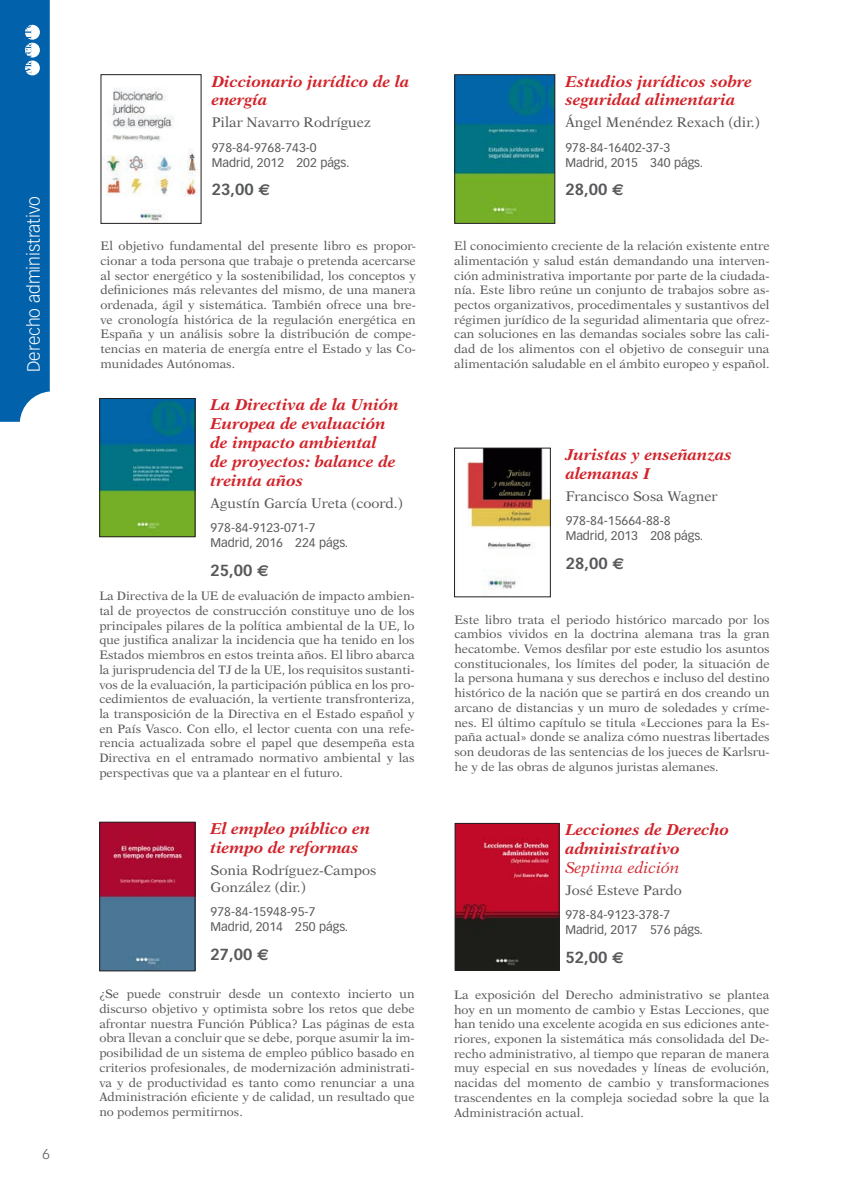
<style>
.page{position:relative;width:844px;height:1191px;background:#fff}
.page>*{position:absolute;margin:0;border:0;box-sizing:border-box;transform-origin:0 0}
.t1{font:300 17.5px "Vectora LH";color:#fff}
.titulo{font:italic 700 15.75px/18.9px "New Aster";color:#d1232a}
.precio{font:700 15.75px "Vectora LH";color:#57585a}
.subtitulo{font:italic 15.75px "New Aster";color:#d1232a}
.autor{font:14px/16.8px "New Aster";color:#57585a}
.t2{font:300 14px "Vectora LH";color:#57585a}
.resumen{font:12.25px/14.7px "New Aster";color:#57585a;text-align:justify}
.datos{font:12.25px "Vectora LH";color:#57585a}
.ISBN{font:12.25px "Vectora LH";color:#57585a}
.s1{font-family:"Euro Sans"}
</style>
<div class="page">
<div style="left:0;top:0;width:50px;height:422px;background:#0161ab"></div>
<img style="left:456px;top:825px;width:101px;height:143px">
<div style="left:454px;top:823px;width:105px;height:147px;border:1px solid #231f20"></div>
<img style="left:467px;top:450px;width:81px;height:139px">
<div style="left:454px;top:448px;width:96px;height:149px;border:1px solid #231f20"></div>
<img style="left:456px;top:76px;width:97px;height:146px">
<div style="left:454px;top:74px;width:101px;height:150px;border:1px solid #231f20"></div>
<img style="left:101px;top:823px;width:92px;height:146px">
<div style="left:99px;top:821px;width:96px;height:150px;border:1px solid #231f20"></div>
<img style="left:101px;top:400px;width:92px;height:135px">
<div style="left:99px;top:398px;width:96px;height:139px;border:1px solid #231f20"></div>
<img style="left:103px;top:88px;width:96px;height:133px">
<div style="left:100px;top:74px;width:101px;height:150px;border:1px solid #231f20"></div>
<h1 class="t1" style="left:24px;top:372px;width:178px;rotate:-90deg">Derecho administrativo</h1>
<p class="t2" style="left:43px;top:1146px;width:9px">6</p>
<p class="titulo" style="left:212px;top:71px;width:199px">Diccionario jurídico de la energía</p>
<p class="autor" style="left:212px;top:114px;width:160px">Pilar Navarro Rodríguez</p>
<p class="ISBN" style="left:212px;top:140px;width:106px">978-84-9768-743-0</p>
<p class="datos" style="left:212px;top:155px;width:139px">Madrid, 2012 202 págs.</p>
<p class="precio" style="left:212px;top:180px;width:60px">23,00 <span class="s1">E</span></p>
<p class="resumen" style="left:100px;top:238px;width:317px">El objetivo fundamental del presente libro es propor&shy;cionar a toda persona que trabaje o pretenda acercarse al sector energético y la sostenibilidad, los conceptos y definiciones más relevantes del mismo, de una manera ordenada, ágil y sistemática. También ofrece una bre&shy;ve cronología histórica de la regulación energética en España y un análisis sobre la distribución de compe&shy;tencias en materia de energía entre el Estado y las Co&shy;munidades Autónomas.</p>
<p class="titulo" style="left:210px;top:395px;width:189px">La Directiva de la Unión<br>Europea de evaluación de impacto ambiental<br>de proyectos: balance de treinta años</p>
<p class="autor" style="left:210px;top:494px;width:194px">Agustín García Ureta (coord.)</p>
<p class="ISBN" style="left:210px;top:521px;width:106px">978-84-9123-071-7</p>
<p class="datos" style="left:210px;top:535px;width:139px">Madrid, 2016 224 págs.</p>
<p class="precio" style="left:210px;top:561px;width:60px">25,00 <span class="s1">E</span></p>
<p class="resumen" style="left:99px;top:588px;width:317px">La Directiva de la UE de evaluación de impacto ambien&shy;tal de proyectos de construcción constituye uno de los principales pilares de la política ambiental de la UE, lo que justifica analizar la incidencia que ha tenido en los Estados miembros en estos treinta años. El libro abarca la jurisprudencia del TJ de la UE, los requisitos sustanti&shy;vos de la evaluación, la participación pública en los pro&shy;cedimientos de evaluación, la vertiente transfronteriza, la transposición de la Directiva en el Estado español y en País Vasco. Con ello, el lector cuenta con una refe&shy;rencia actualizada sobre el papel que desempeña esta Directiva en el entramado normativo ambiental y las perspectivas que va a plantear en el futuro.</p>
<p class="titulo" style="left:210px;top:819px;width:161px">El empleo público en tiempo de reformas</p>
<p class="autor" style="left:210px;top:861px;width:167px">Sonia Rodríguez-Campos<br>González (dir.)</p>
<p class="ISBN" style="left:210px;top:904px;width:106px">978-84-15948-95-7</p>
<p class="datos" style="left:210px;top:919px;width:139px">Madrid, 2014 250 págs.</p>
<p class="precio" style="left:210px;top:944px;width:60px">27,00 <span class="s1">€</span></p>
<p class="resumen" style="left:99px;top:986px;width:317px">¿Se puede construir desde un contexto incierto un discurso objetivo y optimista sobre los retos que debe afrontar nuestra Función Pública? Las páginas de esta obra llevan a concluir que se debe, porque asumir la im&shy;posibilidad de un sistema de empleo público basado en criterios profesionales, de modernización administrati&shy;va y de productividad es tanto como renunciar a una Administración eficiente y de calidad, un resultado que no podemos permitirnos.</p>
<p class="titulo" style="left:565px;top:71px;width:188px">Estudios jurídicos sobre seguridad alimentaria</p>
<p class="autor" style="left:565px;top:114px;width:196px">Ángel Menéndez Rexach (dir.)</p>
<p class="ISBN" style="left:565px;top:140px;width:106px">978-84-16402-37-3</p>
<p class="datos" style="left:565px;top:155px;width:139px">Madrid, 2015 340 págs.</p>
<p class="precio" style="left:565px;top:180px;width:60px">28,00 <span class="s1">€</span></p>
<p class="resumen" style="left:454px;top:238px;width:317px">El conocimiento creciente de la relación existente entre alimentación y salud están demandando una interven&shy;ción administrativa importante por parte de la ciudada&shy;nía. Este libro reúne un conjunto de trabajos sobre as&shy;pectos organizativos, procedimentales y sustantivos del régimen jurídico de la seguridad alimentaria que ofrez&shy;can soluciones en las demandas sociales sobre las cali&shy;dad de los alimentos con el objetivo de conseguir una alimentación saludable en el ámbito europeo y español.</p>
<p class="titulo" style="left:565px;top:445px;width:168px">Juristas y enseñanzas alemanas I</p>
<p class="autor" style="left:565px;top:487px;width:153px">Francisco Sosa Wagner</p>
<p class="ISBN" style="left:565px;top:514px;width:106px">978-84-15664-88-8</p>
<p class="datos" style="left:565px;top:528px;width:139px">Madrid, 2013 208 págs.</p>
<p class="precio" style="left:565px;top:553px;width:60px">28,00 <span class="s1">e</span></p>
<p class="resumen" style="left:454px;top:612px;width:317px">Este libro trata el periodo histórico marcado por los cambios vividos en la doctrina alemana tras la gran hecatombe. Vemos desfilar por este estudio los asuntos constitucionales, los límites del poder, la situación de la persona humana y sus derechos e incluso del destino histórico de la nación que se partirá en dos creando un arcano de distancias y un muro de soledades y críme&shy;nes. El último capítulo se titula «Lecciones para la Es&shy;paña actual» donde se analiza cómo nuestras libertades son deudoras de las sentencias de los jueces de Karlsru&shy;he y de las obras de algunos juristas alemanes.</p>
<p class="titulo" style="left:565px;top:820px;width:165px">Lecciones de Derecho administrativo</p>
<p class="subtitulo" style="left:565px;top:858px;width:116px">Septima edición</p>
<p class="autor" style="left:565px;top:881px;width:118px">José Esteve Pardo</p>
<p class="ISBN" style="left:565px;top:908px;width:106px">978-84-9123-378-7</p>
<p class="datos" style="left:565px;top:922px;width:139px">Madrid, 2017 576 págs.</p>
<p class="precio" style="left:565px;top:948px;width:60px">52,00 <span class="s1">€</span></p>
<p class="resumen" style="left:454px;top:987px;width:317px">La exposición del Derecho administrativo se plantea hoy en un momento de cambio y Estas Lecciones, que han tenido una excelente acogida en sus ediciones ante&shy;riores, exponen la sistemática más consolidada del De&shy;recho administrativo, al tiempo que reparan de manera muy especial en sus novedades y líneas de evolución, nacidas del momento de cambio y transformaciones trascendentes en la compleja sociedad sobre la que la Administración actual.</p>
</div>
